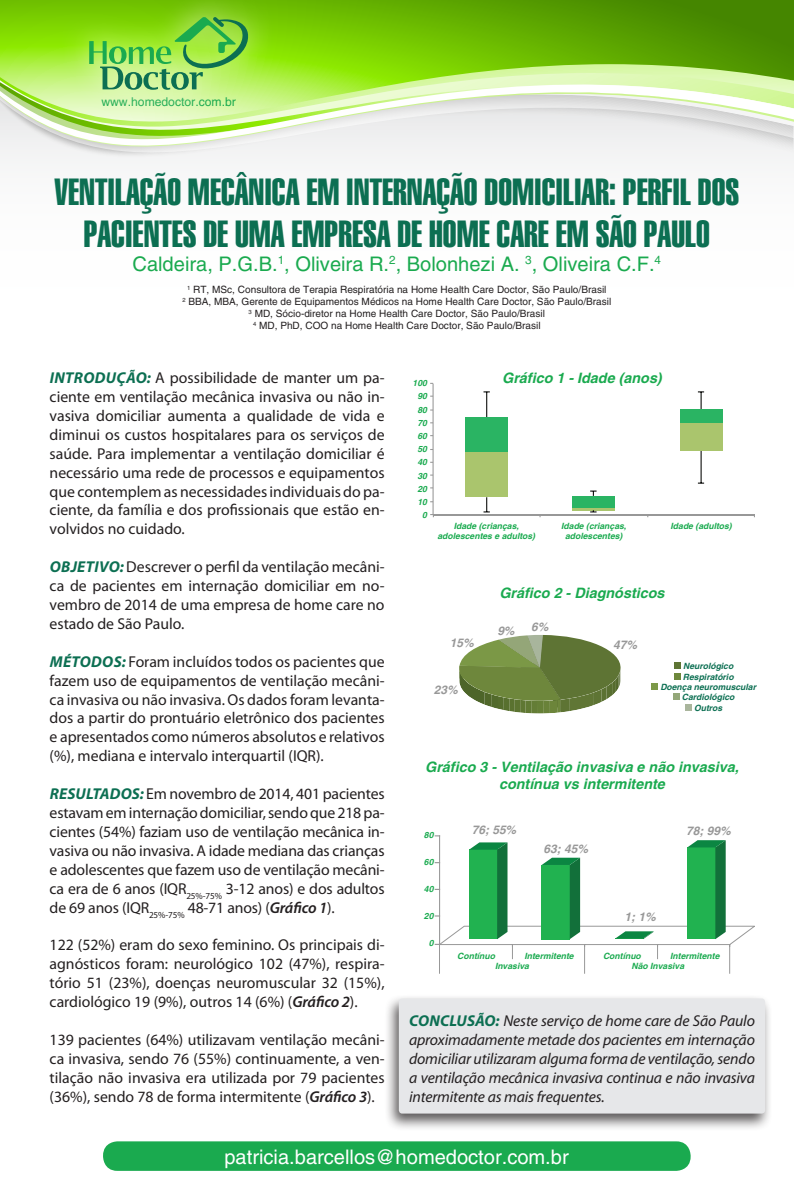
<style>
.page{position:relative;width:794px;height:1191px;background:#fff}
.page>*{position:absolute;margin:0;border:0;box-sizing:border-box;transform-origin:0 0}
.t1{font:37.17px/41.3px "Helvetica LT Std Extra Comp";color:#0c6f52;text-align:center}
.t2{font:20.09px "Helvetica";color:#1aaa4f}
.t3{font:20.09px "Helvetica";color:#fff}
.t4{font:15.75px/18.9px "Myriad Pro";color:#231f20;text-align:justify}
.t5{font:italic 15.75px/18.9px "Myriad Pro";letter-spacing:-.01em;color:#231f20;text-align:justify}
.t6{font:italic 700 14.35px/17.2px "Helvetica";color:#1aaa4f;text-align:center}
.t7{font:12.14px "Helvetica";color:#1aaa4f}
.t8{font:italic 700 11.97px "Helvetica";color:#989898}
.t9{font:10.04px "Helvetica";color:#231f20}
.t10{font:italic 700 8.61px/10.3px "Helvetica";color:#1aaa4f;text-align:center}
.t11{font:italic 700 8.61px "Helvetica";color:#0c6f52}
.s1{font-weight:700;font-style:italic;color:#0c6f52}
.s2{font-weight:600;font-style:italic}
.s3{font-weight:700;color:#0c6f52}
</style>
<div class="page">
<svg style="left:0;top:0;width:794px;height:161px;background:#6db40f"></svg>
<div style="left:0;top:152px;width:793px;height:7px;background:#f3f4f4"></div>
<svg style="left:0;top:64px;width:794px;height:9px;background:#9bdb3d"></svg>
<svg style="left:0;top:73px;width:794px;height:7px;background:#beee76"></svg>
<svg style="left:0;top:80px;width:794px;height:4px;background:#cdf590"></svg>
<svg style="left:0;top:84px;width:794px;height:67px"></svg>
<div style="left:384px;top:994px;width:388px;height:137px;background:#231f20;opacity:.75"></div>
<div style="left:399px;top:998px;width:366px;height:115px;background:#e6e7e9;border-radius:3px"></div>
<svg style="left:62px;top:0;width:213px;height:117px;background:#ace45a"></svg>
<svg style="left:89px;top:17px;width:160px;height:73px;background:#87d34e"></svg>
<div style="left:103px;top:1141px;width:587px;height:29px;background:#1aaa4f;border-radius:14px"></div>
<div style="left:674px;top:662px;width:6px;height:7px;background:#5e7534"></div>
<svg style="left:674px;top:673px;width:6px;height:6px"></svg>
<div style="left:651px;top:683px;width:7px;height:7px;background:#7c9948"></div>
<div style="left:673px;top:693px;width:6px;height:7px;background:#94a779"></div>
<svg style="left:685px;top:704px;width:6px;height:6px"></svg>
<svg style="left:430px;top:383px;width:325px;height:134px"></svg>
<svg style="left:459px;top:635px;width:162px;height:78px"></svg>
<div style="left:680px;top:423px;width:42px;height:27px;background:#aac56d"></div>
<div style="left:680px;top:409px;width:42px;height:14px;background:#2ab463"></div>
<div style="left:465px;top:451px;width:43px;height:46px;background:#aac56d"></div>
<div style="left:465px;top:417px;width:43px;height:34px;background:#2ab463"></div>
<svg style="left:435px;top:835px;width:320px;height:139px"></svg>
<p class="t7" style="left:101px;top:94px;width:136px">www.homedoctor.com.br</p>
<p class="t1" style="left:54px;top:171px;width:686px">VENTILAÇÃO MECÂNICA EM INTERNAÇÃO DOMICILIAR: PERFIL DOS<br>PACIENTES DE UMA EMPRESA DE HOME CARE EM SÃO PAULO</p>
<p class="t2" style="left:132px;top:252px;width:530px">Caldeira, P.G.B.<sup>1</sup>, Oliveira R.<sup>2</sup>, Bolonhezi A. <sup>3</sup>, Oliveira C.F.<sup>4</sup></p>
<p class="t9" style="left:187px;top:283px;width:421px"><sup>1</sup> RT, MSc, Consultora de Terapia Respiratória na Home Health Care Doctor, São Paulo/Brasil</p>
<p class="t9" style="left:182px;top:295px;width:430px"><sup>2</sup> BBA, MBA, Gerente de Equipamentos Médicos na Home Health Care Doctor, São Paulo/Brasil</p>
<p class="t9" style="left:249px;top:308px;width:298px"><sup>3</sup> MD, Sócio-diretor na Home Health Care Doctor, São Paulo/Brasil</p>
<p class="t9" style="left:253px;top:320px;width:289px"><sup>4</sup> MD, PhD, COO na Home Health Care Doctor, São Paulo/Brasil</p>
<p class="t4" style="left:50px;top:369px;width:336px"><span class="s1">INTRODUÇÃO:</span> A possibilidade de manter um pa&shy;ciente em ventilação mecânica invasiva ou não in&shy;vasiva domiciliar aumenta a qualidade de vida e diminui os custos hospitalares para os serviços de saúde. Para implementar a ventilação domiciliar é necessário uma rede de processos e equipamentos que contemplem as necessidades individuais do pa&shy;ciente, da família e dos profissionais que estão en&shy;volvidos no cuidado.</p>
<p class="t4" style="left:50px;top:558px;width:336px"><span class="s1">OBJETIVO:</span> Descrever o perfil da ventilação mecâni&shy;ca de pacientes em internação domiciliar em no&shy;vembro de 2014 de uma empresa de home care no estado de São Paulo.</p>
<p class="t4" style="left:50px;top:652px;width:336px"><span class="s1">MÉTODOS:</span> Foram incluídos todos os pacientes que fazem uso de equipamentos de ventilação mecâni&shy;ca invasiva ou não invasiva. Os dados foram levanta&shy;dos a partir do prontuário eletrônico dos pacientes e apresentados como números absolutos e relativos (%), mediana e intervalo interquartil (IQR).</p>
<p class="t4" style="left:50px;top:784px;width:336px"><span class="s1">RESULTADOS:</span> Em novembro de 2014, 401 pacientes estavam em internação domiciliar, sendo que 218 pa&shy;cientes (54%) faziam uso de ventilação mecânica in&shy;vasiva ou não invasiva. A idade mediana das crianças e adolescentes que fazem uso de ventilação mecâni&shy;ca era de 6 anos (IQR<sub>25%-75%</sub> 3-12 anos) e dos adultos de 69 anos (IQR<sub>25%-75%</sub> 48-71 anos) (<span class="s2">Gráfico 1</span>).</p>
<p class="t4" style="left:50px;top:936px;width:336px">122 (52%) eram do sexo feminino. Os principais di&shy;agnósticos foram: neurológico 102 (47%), respira&shy;tório 51 (23%), doenças neuromuscular 32 (15%), cardiológico 19 (9%), outros 14 (6%) (<span class="s2">Gráfico 2</span>).</p>
<p class="t4" style="left:50px;top:1030px;width:336px">139 pacientes (64%) utilizavam ventilação mecâni&shy;ca invasiva, sendo 76 (55%) continuamente, a ven&shy;tilação não invasiva era utilizada por 79 pacientes (36%), sendo 78 de forma intermitente (<span class="s2">Gráfico 3</span>).</p>
<p class="t10" style="left:412px;top:378px;width:16px">100</p>
<p class="t10" style="left:417px;top:391px;width:11px">90</p>
<p class="t10" style="left:417px;top:404px;width:11px">80</p>
<p class="t10" style="left:417px;top:417px;width:11px">70</p>
<p class="t10" style="left:417px;top:431px;width:11px">60</p>
<p class="t10" style="left:417px;top:444px;width:11px">50</p>
<p class="t10" style="left:417px;top:457px;width:11px">40</p>
<p class="t10" style="left:417px;top:470px;width:11px">30</p>
<p class="t10" style="left:417px;top:483px;width:11px">20</p>
<p class="t10" style="left:417px;top:497px;width:11px">10</p>
<p class="t10" style="left:422px;top:510px;width:6px">0</p>
<p class="t6" style="left:502px;top:369px;width:161px">Gráfico 1 - Idade (anos)</p>
<p class="t10" style="left:437px;top:521px;width:99px">Idade (crianças, adolescentes e adultos)</p>
<p class="t10" style="left:561px;top:521px;width:67px">Idade (crianças, adolescentes)</p>
<p class="t10" style="left:670px;top:521px;width:63px">Idade (adultos)</p>
<p class="t8" style="left:450px;top:635px;width:25px">15%</p>
<p class="t8" style="left:434px;top:682px;width:25px">23%</p>
<p class="t6" style="left:499px;top:584px;width:167px">Gráfico 2 - Diagnósticos</p>
<p class="t8" style="left:613px;top:637px;width:25px">47%</p>
<p class="t8" style="left:497px;top:623px;width:19px">9%</p>
<p class="t8" style="left:531px;top:619px;width:19px">6%</p>
<p class="t11" style="left:683px;top:661px;width:52px">Neurológico</p>
<p class="t11" style="left:683px;top:671px;width:52px">Respiratório</p>
<p class="t11" style="left:660px;top:681px;width:97px">Doença neuromuscular</p>
<p class="t11" style="left:682px;top:692px;width:54px">Cardiológico</p>
<p class="t11" style="left:694px;top:702px;width:30px">Outros</p>
<p class="t6" style="left:425px;top:758px;width:315px">Gráfico 3 - Ventilação invasiva e não invasiva, contínua vs intermitente</p>
<p class="t10" style="left:424px;top:830px;width:11px">80</p>
<p class="t10" style="left:424px;top:857px;width:11px">60</p>
<p class="t10" style="left:424px;top:883px;width:11px">40</p>
<p class="t10" style="left:424px;top:910px;width:11px">20</p>
<p class="t10" style="left:429px;top:937px;width:6px">0</p>
<p class="t8" style="left:472px;top:822px;width:46px">76; 55%</p>
<p class="t8" style="left:543px;top:841px;width:46px">63; 45%</p>
<p class="t8" style="left:624px;top:910px;width:33px">1; 1%</p>
<p class="t8" style="left:686px;top:823px;width:46px">78; 99%</p>
<p class="t10" style="left:457px;top:950px;width:39px">Contínuo</p>
<p class="t10" style="left:524px;top:950px;width:51px">Intermitente</p>
<p class="t10" style="left:603px;top:950px;width:39px">Contínuo</p>
<p class="t10" style="left:670px;top:950px;width:51px">Intermitente</p>
<p class="t10" style="left:495px;top:961px;width:35px">Invasiva</p>
<p class="t10" style="left:631px;top:961px;width:54px">Não Invasiva</p>
<p class="t5" style="left:409px;top:1011px;width:347px"><span class="s3">CONCLUSÃO:</span> Neste serviço de home care de São Paulo aproximadamente metade dos pacientes em internação domiciliar utilizaram alguma forma de ventilação, sendo a ventilação mecânica invasiva continua e não invasiva intermitente as mais frequentes.</p>
<p class="t3" style="left:224px;top:1145px;width:346px">patricia.barcellos@homedoctor.com.br</p>
</div>
